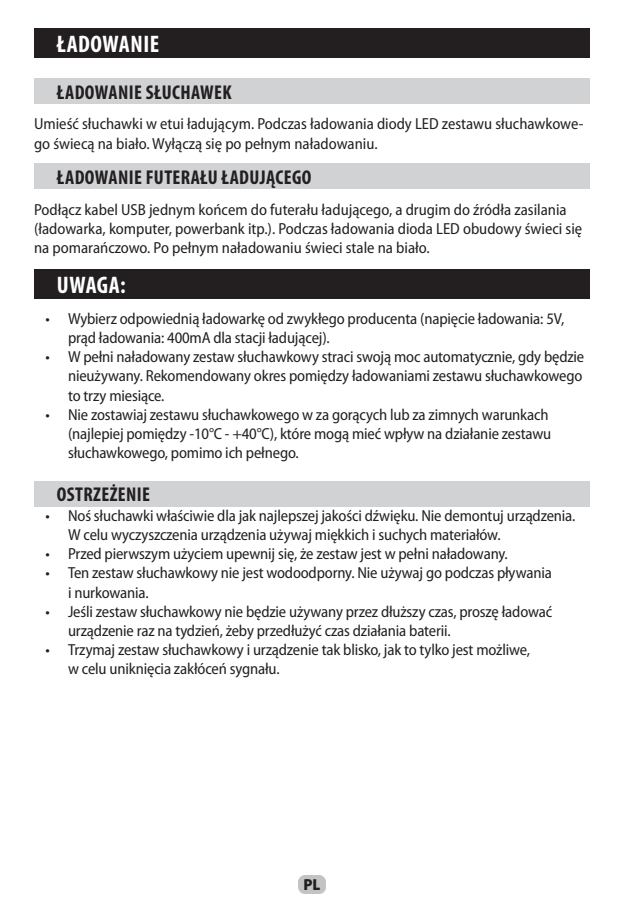
<style>
.page{position:relative;width:624px;height:908px;background:#fff}
.page>*{position:absolute;margin:0;border:0;box-sizing:border-box;transform-origin:0 0}
.t1{font:700 condensed 24px "Myriad Pro";letter-spacing:.02em;color:#fff}
.t2{font:700 condensed 20px "Myriad Pro";letter-spacing:.02em;color:#231f20}
.t3{font:semi-condensed 16px/19.2px "Myriad Pro";letter-spacing:-.01em;color:#231f20}
.t4{font:900 semi-condensed 16px "Myriad Pro";color:#231f20}
</style>
<div class="page">
<img style="left:298px;top:875px;width:27px;height:17px">
<div style="left:34px;top:28px;width:556px;height:30px;background:#231f20"></div>
<div style="left:34px;top:78px;width:556px;height:26px;background:#d1d2d4"></div>
<div style="left:34px;top:163px;width:556px;height:26px;background:#d1d2d4"></div>
<div style="left:34px;top:269px;width:556px;height:30px;background:#231f20"></div>
<div style="left:34px;top:480px;width:556px;height:26px;background:#d1d2d4"></div>
<h1 class="t1" style="left:57px;top:29px;width:104px">ŁADOWANIE</h1>
<p class="t2" style="left:57px;top:80px;width:176px">ŁADOWANIE SŁUCHAWEK</p>
<p class="t3" style="left:34px;top:114px;width:551px">Umieść słuchawki w etui ładującym. Podczas ładowania diody LED zestawu słuchawkowe&shy;go świecą na biało. Wyłączą się po pełnym naładowaniu.</p>
<p class="t2" style="left:57px;top:165px;width:256px">ŁADOWANIE FUTERAŁU ŁADUJĄCEGO</p>
<p class="t3" style="left:34px;top:199px;width:549px">Podłącz kabel USB jednym końcem do futerału ładującego, a drugim do źródła zasilania (ładowarka, komputer, powerbank itp.). Podczas ładowania dioda LED obudowy świeci się na pomarańczowo. Po pełnym naładowaniu świeci stale na biało.</p>
<h1 class="t1" style="left:57px;top:270px;width:70px">UWAGA:</h1>
<p class="t3" style="left:68px;top:308px;width:497px;text-indent:-23px">• Wybierz odpowiednią ładowarkę od zwykłego producenta (napięcie ładowania: 5V, prąd ładowania: 400mA dla stacji ładującej).</p>
<p class="t3" style="left:68px;top:347px;width:517px;text-align:justify;text-indent:-23px">• W pełni naładowany zestaw słuchawkowy straci swoją moc automatycznie, gdy będzie nieużywany. Rekomendowany okres pomiędzy ładowaniami zestawu słuchawkowego to trzy miesiące.</p>
<p class="t3" style="left:68px;top:404px;width:484px;text-indent:-23px">• Nie zostawiaj zestawu słuchawkowego w za gorących lub za zimnych warunkach (najlepiej pomiędzy -10°C - +40°C), które mogą mieć wpływ na działanie zestawu słuchawkowego, pomimo ich pełnego.</p>
<p class="t2" style="left:57px;top:482px;width:95px">OSTRZEŻENIE</p>
<p class="t3" style="left:68px;top:505px;width:509px;text-indent:-23px">• Noś słuchawki właściwie dla jak najlepszej jakości dźwięku. Nie demontuj urządzenia.<br>W celu wyczyszczenia urządzenia używaj miękkich i suchych materiałów.</p>
<p class="t3" style="left:45px;top:543px;width:464px">• Przed pierwszym użyciem upewnij się, że zestaw jest w pełni naładowany.</p>
<p class="t3" style="left:68px;top:563px;width:485px;text-indent:-23px">• Ten zestaw słuchawkowy nie jest wodoodporny. Nie używaj go podczas pływania i nurkowania.</p>
<p class="t3" style="left:68px;top:601px;width:485px;text-indent:-23px">• Jeśli zestaw słuchawkowy nie będzie używany przez dłuższy czas, proszę ładować urządzenie raz na tydzień, żeby przedłużyć czas działania baterii.</p>
<p class="t3" style="left:68px;top:639px;width:463px;text-indent:-23px">• Trzymaj zestaw słuchawkowy i urządzenie tak blisko, jak to tylko jest możliwe, w celu uniknięcia zakłóceń sygnału.</p>
<p class="t4" style="left:303px;top:873px;width:18px">PL</p>
</div>
